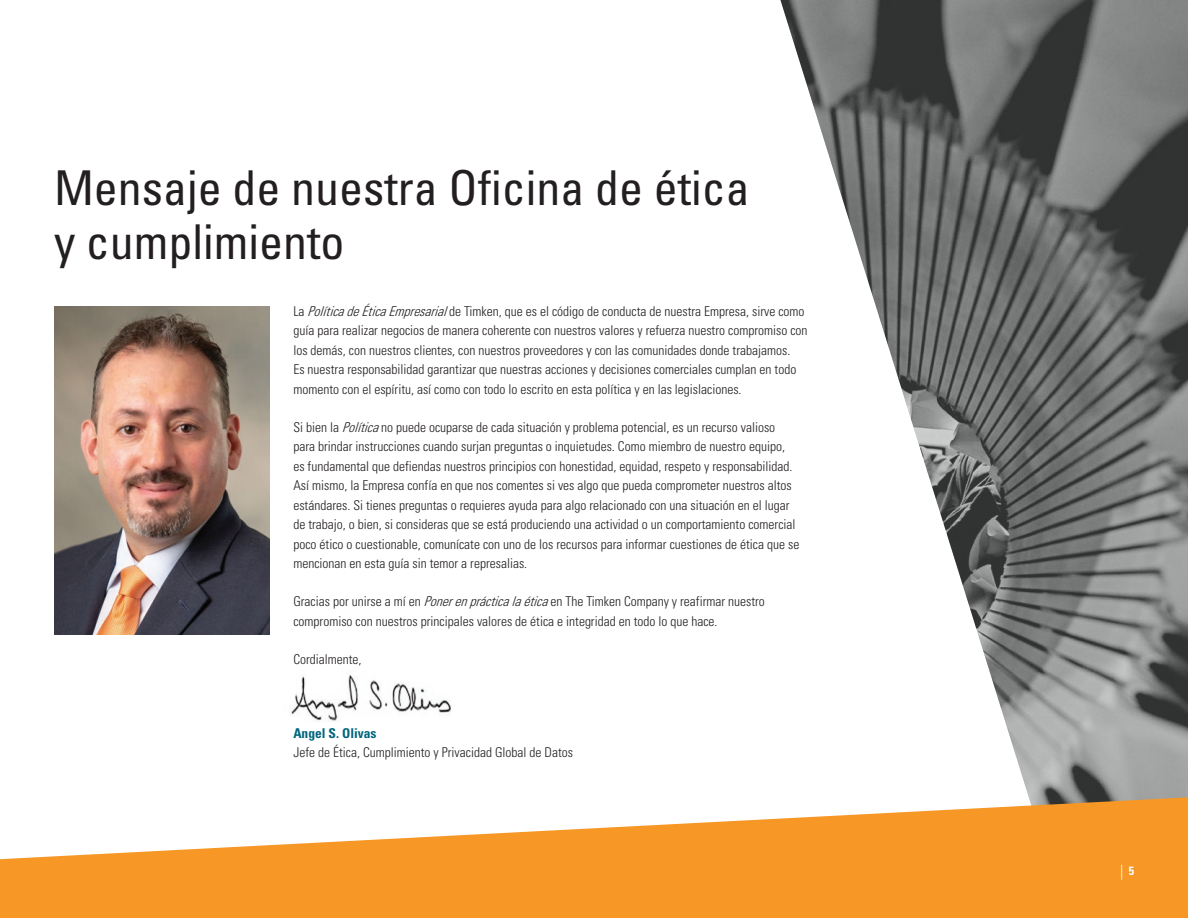
<style>
.page{position:relative;width:1188px;height:918px;background:#fff}
.page>*{position:absolute;margin:0;border:0;box-sizing:border-box;transform-origin:0 0}
.t1{font:condensed 48px/54px "Univers LT Std";color:#231f20}
.t2{font:300 condensed 15px "Univers LT Std";color:#fff}
.t3{font:300 condensed 13.5px/19.5px "Univers LT Std";color:#231f20}
.s1{font-style:italic}
.s2{font-weight:700;color:#00657c}
.s3{font-weight:700;font-size:12px}
</style>
<div class="page">
<img style="left:780px;top:0;width:408px;height:797px">
<svg style="left:0;top:797px;width:1188px;height:121px;fill:#f79725"></svg>
<img style="left:54px;top:306px;width:216px;height:328px">
<img style="left:290px;top:674px;width:161px;height:47px">
<p class="t1" style="left:54px;top:160px;width:697px">Mensaje de nuestra Oficina de ética y cumplimiento</p>
<p class="t3" style="left:293px;top:301px;width:516px">La <span class="s1">PolíticadeÉticaEmpresarial</span>de Timken, que es el código de conducta de nuestra Empresa, sirve como guía para realizar negocios de manera coherente con nuestros valores y refuerza nuestro compromiso con los demás, con nuestros clientes, con nuestros proveedores y con las comunidades donde trabajamos.<br>Es nuestra responsabilidad garantizar que nuestras acciones y decisiones comerciales cumplan en todo momento con el espíritu, así como con todo lo escrito en esta política y en las legislaciones.</p>
<p class="t3" style="left:293px;top:417px;width:507px">Si bien la <span class="s1">Política</span>no puede ocuparse de cada situación y problema potencial, es un recurso valioso para brindar instrucciones cuando surjan preguntas o inquietudes. Como miembro de nuestro equipo, es fundamental que defiendas nuestros principios con honestidad, equidad, respeto y responsabilidad.<br>Así mismo, la Empresa confía en que nos comentes si ves algo que pueda comprometer nuestros altos estándares. Si tienes preguntas o requieres ayuda para algo relacionado con una situación en el lugar de trabajo, o bien, si consideras que se está produciendo una actividad o un comportamiento comercial poco ético o cuestionable, comunícate con uno de los recursos para informar cuestiones de ética que se mencionan en esta guía sin temor a represalias.</p>
<p class="t3" style="left:293px;top:592px;width:473px">Gracias por unirse a mí en <span class="s1">Ponerenprácticalaética</span>en The Timken Company y reafirmar nuestro compromiso con nuestros principales valores de ética e integridad en todo lo que hace.</p>
<p class="t3" style="left:293px;top:649px;width:70px">Cordialmente,</p>
<p class="t3" style="left:293px;top:723px;width:281px"><span class="s2">Angel S. Olivas<br></span>Jefe de Ética, Cumplimiento y Privacidad Global de Datos</p>
<p class="t2" style="left:1120px;top:861px;width:15px">| <span class="s3">5</span></p>
</div>
